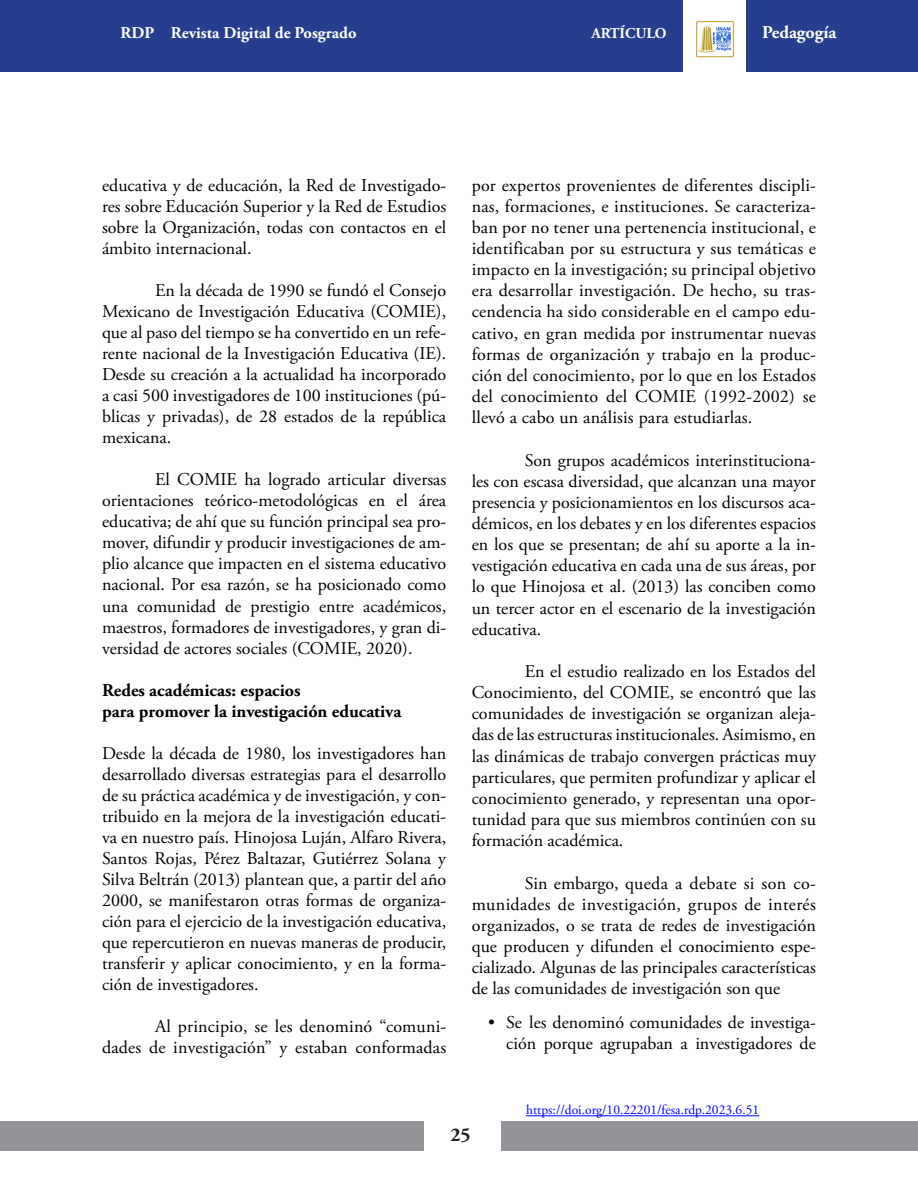
<style>
.page{position:relative;width:918px;height:1188px;background:#fff}
.page>*{position:absolute;margin:0;border:0;box-sizing:border-box;transform-origin:0 0}
.t1{font:700 19.5px "Adobe Garamond Pro";color:#231f20}
.Segundo_parrafo{font:18px/21.1px "Adobe Garamond Pro";color:#000;text-align:justify}
.Primer_parrafo{font:18px/21px "Adobe Garamond Pro";color:#000;text-align:right}
.Subtemas{font:700 18px/21px "Adobe Garamond Pro";color:#000002}
.t2{font:700 18px "Adobe Garamond Pro";color:#fff}
.t3{font:700 16.5px "Adobe Garamond Pro";color:#fff}
.t4{font:700 15px "Adobe Garamond Pro";color:#fff}
.t5{font:13.5px "Adobe Garamond Pro";color:#00f}
</style>
<div class="page">
<div style="left:501px;top:1121px;width:416px;height:30px;background:#939598"></div>
<div style="left:0;top:1121px;width:424px;height:30px;background:#939598"></div>
<hr style="left:0;top:0;width:1px;height:71px;background:#253f8e">
<div style="left:1px;top:0;width:681px;height:71px;background:#253f8e"></div>
<div style="left:746px;top:0;width:172px;height:71px;background:#253f8e"></div>
<img style="left:696px;top:21px;width:38px;height:37px">
<hr style="left:526px;top:1115px;width:233px;height:1px;background:#00f">
<p class="t3" style="left:121px;top:23px;width:238px">RDP Revista Digital de Posgrado</p>
<p class="t4" style="left:591px;top:24px;width:77px">ARTÍCULO</p>
<p class="t2" style="left:762px;top:22px;width:76px">Pedagogía</p>
<p class="Segundo_parrafo" style="left:102px;top:175px;width:346px">educativa y de educación, la Red de Investigado&shy;res sobre Educación Superior y la Red de Estudios sobre la Organización, todas con contactos en el ámbito internacional.</p>
<p class="Segundo_parrafo" style="left:102px;top:280px;width:346px;text-indent:53px">En la década de 1990 se fundó el Consejo Mexicano de Investigación Educativa (COMIE), que al paso del tiempo se ha convertido en un refe&shy;rente nacional de la Investigación Educativa (IE).<br>Desde su creación a la actualidad ha incorporado a casi 500 investigadores de 100 instituciones (pú&shy;blicas y privadas), de 28 estados de la república mexicana.</p>
<p class="Segundo_parrafo" style="left:102px;top:469px;width:346px;text-indent:53px">El COMIE ha logrado articular diversas orientaciones teórico-metodológicas en el área educativa; de ahí que su función principal sea pro&shy;mover, difundir y producir investigaciones de am&shy;plio alcance que impacten en el sistema educativo nacional. Por esa razón, se ha posicionado como una comunidad de prestigio entre académicos, maestros, formadores de investigadores, y gran di&shy;versidad de actores sociales (COMIE, 2020).</p>
<p class="Subtemas" style="left:102px;top:680px;width:301px">Redes académicas: espacios<br>para promover la investigación educativa</p>
<p class="Primer_parrafo" style="left:102px;top:744px;width:346px;text-align:justify">Desde la década de 1980, los investigadores han desarrollado diversas estrategias para el desarrollo de su práctica académica y de investigación, y con&shy;tribuido en la mejora de la investigación educati&shy;va en nuestro país. Hinojosa Luján, Alfaro Rivera, Santos Rojas, Pérez Baltazar, Gutiérrez Solana y Silva Beltrán (2013) plantean que, a partir del año 2000, se manifestaron otras formas de organiza&shy;ción para el ejercicio de la investigación educativa, que repercutieron en nuevas maneras de producir, transferir y aplicar conocimiento, y en la forma&shy;ción de investigadores.</p>
<p class="Segundo_parrafo" style="left:102px;top:1017px;width:346px;text-align:right">Al principio, se les denominó “comuni-<br>dades de investigación” y estaban conformadas</p>
<p class="Segundo_parrafo" style="left:472px;top:175px;width:346px">por expertos provenientes de diferentes discipli&shy;nas, formaciones, e instituciones. Se caracteriza&shy;ban por no tener una pertenencia institucional, e identificaban por su estructura y sus temáticas e impacto en la investigación; su principal objetivo era desarrollar investigación. De hecho, su tras&shy;cendencia ha sido considerable en el campo edu&shy;cativo, en gran medida por instrumentar nuevas formas de organización y trabajo en la produc&shy;ción del conocimiento, por lo que en los Estados del conocimiento del COMIE (1992-2002) se llevó a cabo un análisis para estudiarlas.</p>
<p class="Segundo_parrafo" style="left:472px;top:450px;width:346px;text-indent:53px">Son grupos académicos interinstituciona&shy;les con escasa diversidad, que alcanzan una mayor presencia y posicionamientos en los discursos aca&shy;démicos, en los debates y en los diferentes espacios en los que se presentan; de ahí su aporte a la in&shy;vestigación educativa en cada una de sus áreas, por lo que Hinojosa et al. (2013) las conciben como un tercer actor en el escenario de la investigación educativa.</p>
<p class="Segundo_parrafo" style="left:472px;top:661px;width:346px;text-indent:53px">En el estudio realizado en los Estados del Conocimiento, del COMIE, se encontró que las comunidades de investigación se organizan aleja&shy;das de las estructuras institucionales. Asimismo, en las dinámicas de trabajo convergen prácticas muy particulares, que permiten profundizar y aplicar el conocimiento generado, y representan una opor&shy;tunidad para que sus miembros continúen con su formación académica.</p>
<p class="Segundo_parrafo" style="left:472px;top:873px;width:346px;text-indent:53px">Sin embargo, queda a debate si son co&shy;munidades de investigación, grupos de interés organizados, o se trata de redes de investigación que producen y difunden el conocimiento espe&shy;cializado. Algunas de las principales características de las comunidades de investigación son que</p>
<p class="Primer_parrafo" style="left:488px;top:1013px;width:329px">• Se les denominó comunidades de investiga&shy;ción porque agrupaban a investigadores de</p>
<p class="t5" style="left:526px;top:1102px;width:235px">https://doi.org/10.22201/fesa.rdp.2023.6.51</p>
<p class="t1" style="left:450px;top:1124px;width:22px">25</p>
</div>
